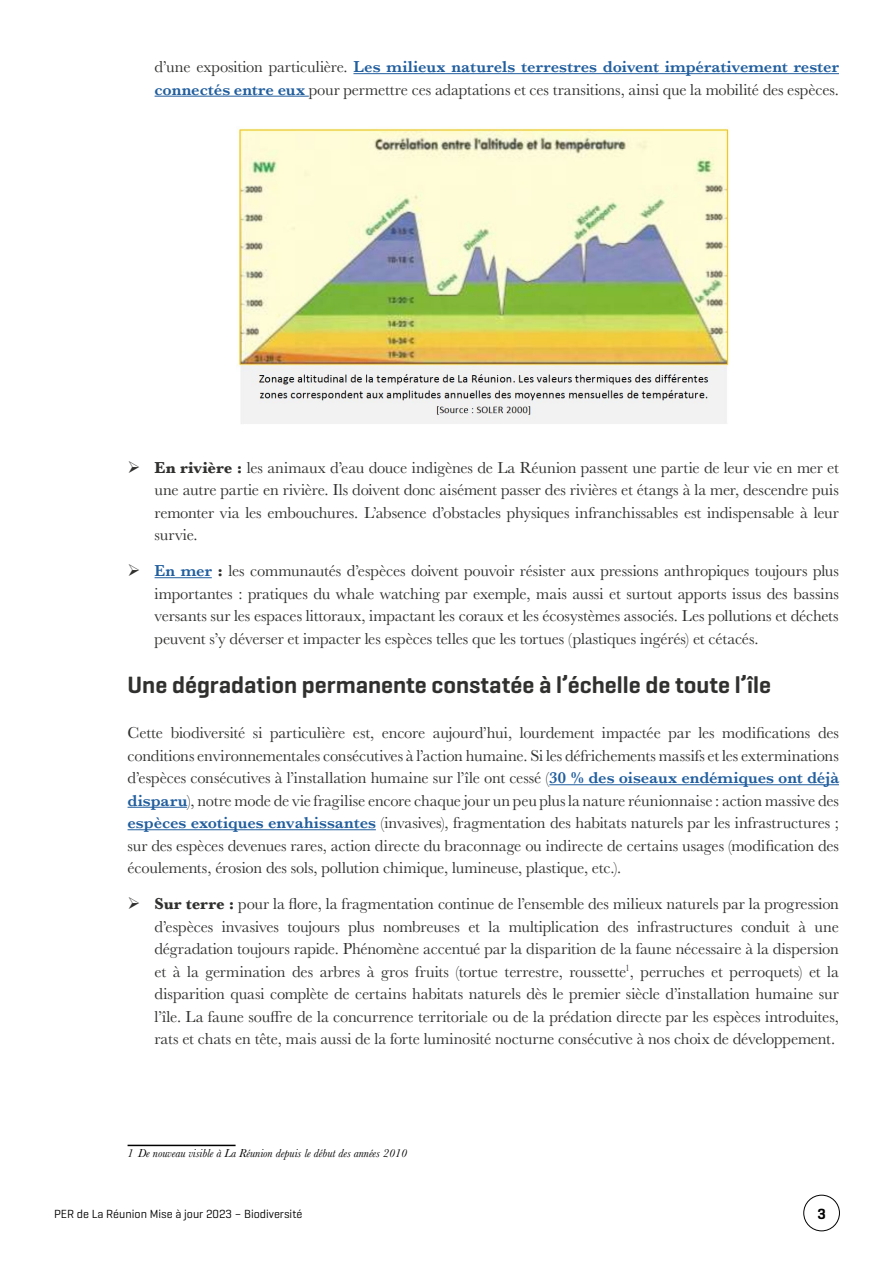
<style>
.page{position:relative;width:893px;height:1263px;background:#fff}
.page>*{position:absolute;margin:0;border:0;box-sizing:border-box;transform-origin:0 0}
.t1{font:600 24px "Geogrotesque";color:#30302f}
.t2{font:16.5px/22.5px "Baskerville";letter-spacing:-.01em;color:#30302f;text-align:justify}
.t3{font:600 15px "Geogrotesque";color:#000}
.t4{font:italic 12px "Baskerville";color:#000}
.t5{font:12px "Geogrotesque";color:#000}
.s1{font-weight:600;color:#215e9e}
.s2{font-weight:700}
</style>
<div class="page">
<div style="left:803px;top:1195px;width:37px;height:36px;border:1px solid #000;border-radius:50%"></div>
<hr style="left:353px;top:73px;width:486px;height:1px;background:#215e9e">
<hr style="left:155px;top:96px;width:154px;height:1px;background:#215e9e">
<hr style="left:155px;top:577px;width:57px;height:1px;background:#215e9e">
<hr style="left:549px;top:784px;width:290px;height:1px;background:#215e9e">
<hr style="left:128px;top:807px;width:59px;height:1px;background:#215e9e">
<hr style="left:128px;top:829px;width:248px;height:1px;background:#215e9e">
<hr style="left:128px;top:1145px;width:108px;height:1px;background:#000">
<img style="left:237px;top:128px;width:493px;height:296px">
<p class="t2" style="left:155px;top:56px;width:686px">d’une exposition particulière. <span class="s1">Les milieux naturels terrestres doivent impérativement rester connectés entre eux</span> pour permettre ces adaptations et ces transitions, ainsi que la mobilité des espèces.</p>
<p class="t2" style="left:155px;top:456px;width:686px;text-indent:-27px">➢ <span class="s2">En rivière :</span> les animaux d’eau douce indigènes de La Réunion passent une partie de leur vie en mer et une autre partie en rivière. Ils doivent donc aisément passer des rivières et étangs à la mer, descendre puis remonter via les embouchures. L’absence d’obstacles physiques infranchissables est indispensable à leur survie.</p>
<p class="t2" style="left:155px;top:560px;width:686px;text-indent:-27px">➢ <span class="s1">En mer</span> <span class="s2">:</span> les communautés d’espèces doivent pouvoir résister aux pressions anthropiques toujours plus importantes : pratiques du whale watching par exemple, mais aussi et surtout apports issus des bassins versants sur les espaces littoraux, impactant les coraux et les écosystèmes associés. Les pollutions et déchets peuvent s’y déverser et impacter les espèces telles que les tortues (plastiques ingérés) et cétacés.</p>
<h1 class="t1" style="left:128px;top:670px;width:645px">Une dégradation permanente constatée à l’échelle de toute l’île</h1>
<p class="t2" style="left:128px;top:722px;width:713px">Cette biodiversité si particulière est, encore aujourd’hui, lourdement impactée par les modifications des conditions environnementales consécutives à l’action humaine. Si les défrichements massifs et les exterminations d’espèces consécutives à l’installation humaine sur l’île ont cessé (<span class="s1">30 % des oiseaux endémiques ont déjà disparu</span>), notre mode de vie fragilise encore chaque jour un peu plus la nature réunionnaise : action massive des <span class="s1">espèces exotiques envahissantes</span> (invasives), fragmentation des habitats naturels par les infrastructures ; sur des espèces devenues rares, action directe du braconnage ou indirecte de certains usages (modification des écoulements, érosion des sols, pollution chimique, lumineuse, plastique, etc.).</p>
<p class="t2" style="left:155px;top:893px;width:686px;text-indent:-27px">➢ <span class="s2">Sur terre :</span> pour la flore, la fragmentation continue de l’ensemble des milieux naturels par la progression d’espèces invasives toujours plus nombreuses et la multiplication des infrastructures conduit à une dégradation toujours rapide. Phénomène accentué par la disparition de la faune nécessaire à la dispersion et à la germination des arbres à gros fruits (tortue terrestre, roussette<sup>1</sup>, perruches et perroquets) et la disparition quasi complète de certains habitats naturels dès le premier siècle d’installation humaine sur l’île. La faune souffre de la concurrence territoriale ou de la prédation directe par les espèces introduites, rats et chats en tête, mais aussi de la forte luminosité nocturne consécutive à nos choix de développement.</p>
<p class="t4" style="left:128px;top:1145px;width:281px">1 De nouveau visible à La Réunion depuis le début des années 2010</p>
<p class="t5" style="left:54px;top:1206px;width:250px">PER de La Réunion Mise à jour 2023 – Biodiversité</p>
<p class="t3" style="left:817px;top:1204px;width:10px">3</p>
</div>
